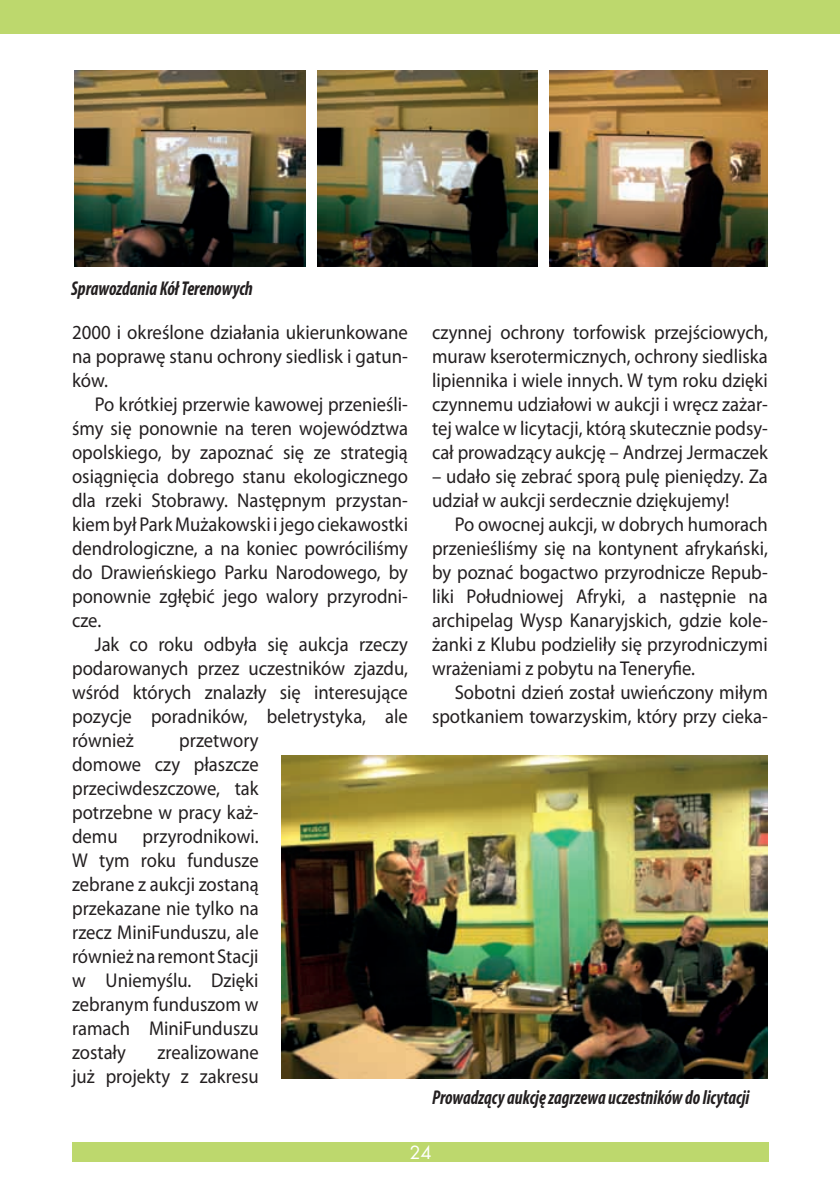
<style>
.page{position:relative;width:840px;height:1191px;background:#fff}
.page>*{position:absolute;margin:0;border:0;box-sizing:border-box;transform-origin:0 0}
.t1{font:20px/24px "Myriad Pro";color:#231f20;text-align:justify;scale:.93 1}
.t2{font:20px/24px "Myriad Pro";color:#231f20;text-align:justify;scale:.94 1}
.t3{font:italic 700 condensed 20px "Myriad Pro";color:#231f20;scale:.9 1}
.t4{font:20px "Futur TEE";color:#fff}
</style>
<div class="page">
<img style="left:281px;top:755px;width:486px;height:323px">
<img style="left:549px;top:71px;width:218px;height:196px">
<img style="left:317px;top:71px;width:220px;height:196px">
<img style="left:74px;top:71px;width:232px;height:196px">
<div style="left:0;top:0;width:839px;height:34px;background:#bdd86d"></div>
<div style="left:72px;top:1141px;width:696px;height:20px;background:#bdd86d"></div>
<p class="t3" style="left:71px;top:276px;width:203px">Sprawozdania Kół Terenowych</p>
<p class="t2" style="left:72px;top:320px;width:358px">2000 i określone działania ukierunkowane na poprawę stanu ochrony siedlisk i gatun&shy;ków.</p>
<p class="t1" style="left:72px;top:392px;width:362px;text-indent:23px">Po krótkiej przerwie kawowej przenieśli&shy;śmy się ponownie na teren województwa opolskiego, by zapoznać się ze strategią osiągnięcia dobrego stanu ekologicznego dla rzeki Stobrawy. Następnym przystan&shy;kiem był Park Mużakowski i jego ciekawostki dendrologiczne, a na koniec powróciliśmy do Drawieńskiego Parku Narodowego, by ponownie zgłębić jego walory przyrodni&shy;cze.</p>
<p class="t1" style="left:72px;top:632px;width:362px;text-indent:23px">Jak co roku odbyła się aukcja rzeczy podarowanych przez uczestników zjazdu, wśród których znalazły się interesujące pozycje poradników, beletrystyka, ale również</p>
<p class="t1" style="left:72px;top:728px;width:202px;text-indent:107px">przetwory domowe czy płaszcze przeciwdeszczowe, tak potrzebne w pracy każ&shy;demu przyrodnikowi.<br>W tym roku fundusze zebrane z aukcji zostaną przekazane nie tylko na rzecz MiniFunduszu, ale również na remont Stacji w Uniemyślu. Dzięki zebranym funduszom w ramach MiniFunduszu zostały</p>
<p class="t1" style="left:72px;top:1040px;width:202px;text-align:right">zrealizowane<br>już projekty z zakresu</p>
<p class="t1" style="left:432px;top:320px;width:362px">czynnej ochrony torfowisk przejściowych, muraw kserotermicznych, ochrony siedliska lipiennika i wiele innych. W tym roku dzięki czynnemu udziałowi w aukcji i wręcz zażar&shy;tej walce w licytacji, którą skutecznie podsy&shy;cał prowadzący aukcję – Andrzej Jermaczek</p>
<p class="t1" style="left:432px;top:464px;width:362px">– udało się zebrać sporą pulę pieniędzy. Za udział w aukcji serdecznie dziękujemy!</p>
<p class="t1" style="left:432px;top:512px;width:362px;text-indent:23px">Po owocnej aukcji, w dobrych humorach przenieśliśmy się na kontynent afrykański, by poznać bogactwo przyrodnicze Repub&shy;liki Południowej Afryki, a następnie na archipelag Wysp Kanaryjskich, gdzie kole&shy;żanki z Klubu podzieliły się przyrodniczymi wrażeniami z pobytu na Teneryfie.</p>
<p class="t1" style="left:432px;top:680px;width:362px;text-align:right">Sobotni dzień został uwieńczony miłym spotkaniem towarzyskim, który przy cieka-</p>
<p class="t3" style="left:432px;top:1085px;width:354px">Prowadzący aukcję zagrzewa uczestników do licytacji</p>
<p class="t4" style="left:409px;top:1140px;width:24px">24</p>
</div>
